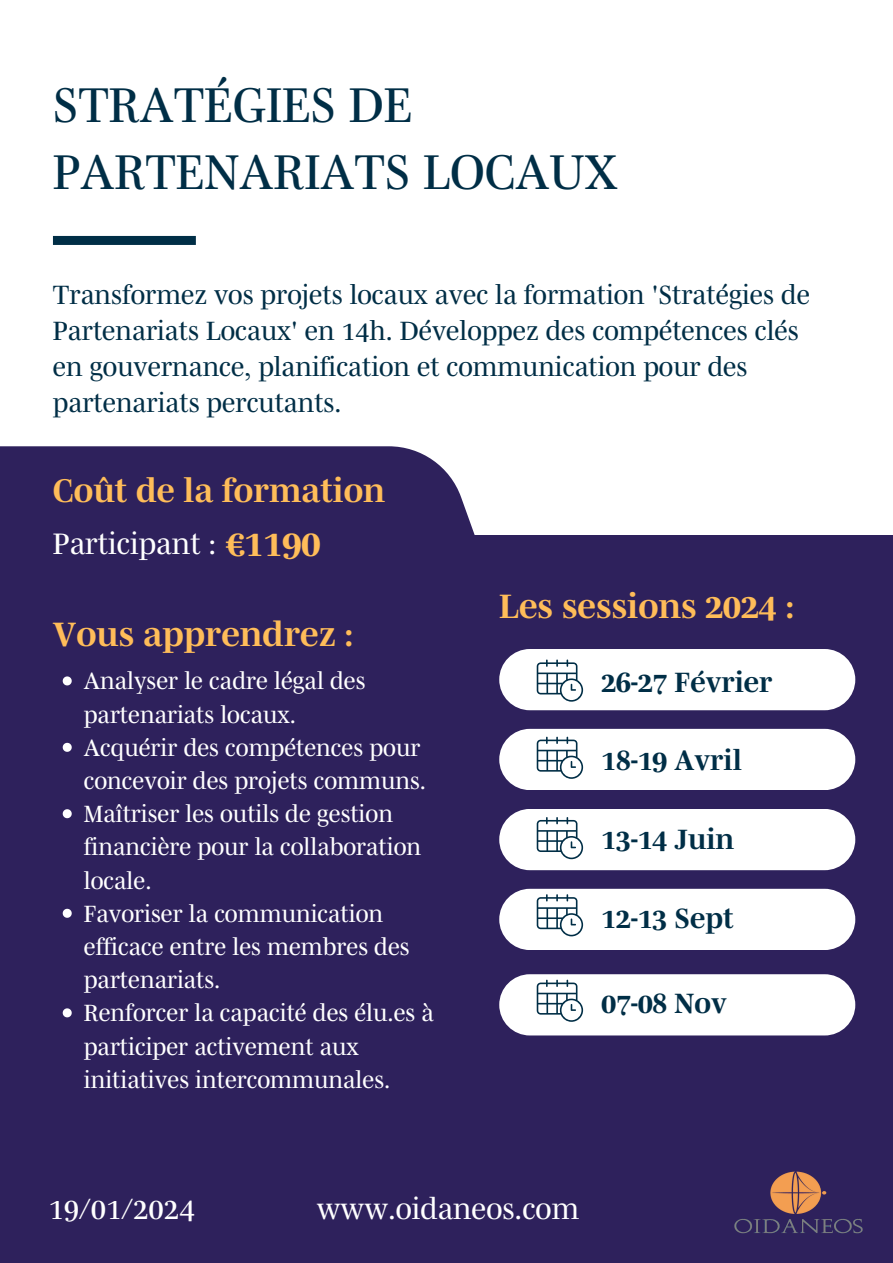
<style>
.page{position:relative;width:893px;height:1263px;background:#fff}
.page>*{position:absolute;margin:0;border:0;box-sizing:border-box;transform-origin:0 0}
.t1{font:49.8px/66.9px "Mencken Pro";color:#002e46}
.t2{font:700 37.05px "Mencken Pro";color:#ffbd59}
.t3{font:700 34.5px "Mencken Pro";color:#ffbd59}
.t4{font:700 33.53px "Mencken Pro";color:#ffbd59}
.t5{font:30.22px "Mencken Pro";color:#fff}
.t6{font:30px "Mencken Pro";color:#fff}
.t7{font:700 28.5px "Mencken Pro";color:#002e46}
.t8{font:27px/36px "Mencken Pro";color:#002e46}
.t9{font:24px/33.2px "Mencken Pro";color:#fff}
</style>
<div class="page">
<div style="left:0;top:535px;width:893px;height:728px;background:#2e215c"></div>
<div style="left:0;top:446px;width:487px;height:162px;background:#2e215c"></div>
<div style="left:499px;top:649px;width:356px;height:61px;background:#fff;border-radius:31px"></div>
<div style="left:499px;top:729px;width:356px;height:61px;background:#fff;border-radius:31px"></div>
<svg style="left:537px;top:659px;width:46px;height:42px"></svg>
<svg style="left:537px;top:737px;width:46px;height:42px"></svg>
<div style="left:53px;top:236px;width:143px;height:9px;background:#002e46"></div>
<img style="left:734px;top:1171px;width:129px;height:63px">
<div style="left:499px;top:809px;width:356px;height:61px;background:#fff;border-radius:31px"></div>
<div style="left:499px;top:889px;width:356px;height:61px;background:#fff;border-radius:31px"></div>
<svg style="left:537px;top:817px;width:46px;height:42px"></svg>
<svg style="left:537px;top:894px;width:46px;height:42px"></svg>
<div style="left:499px;top:974px;width:356px;height:61px;background:#fff;border-radius:31px"></div>
<svg style="left:537px;top:980px;width:46px;height:42px"></svg>
<svg style="left:63px;top:676px;width:9px;height:9px"></svg>
<svg style="left:63px;top:743px;width:9px;height:9px"></svg>
<svg style="left:63px;top:809px;width:9px;height:9px"></svg>
<svg style="left:63px;top:909px;width:9px;height:9px"></svg>
<svg style="left:63px;top:1008px;width:9px;height:9px"></svg>
<h5 class="t1" style="left:53px;top:66px;width:566px">STRATÉGIES DE<br>PARTENARIATS LOCAUX</h5>
<p class="t8" style="left:53px;top:274px;width:758px">Transformez vos projets locaux avec la formation 'Stratégies de Partenariats Locaux' en 14h. Développez des compétences clés en gouvernance, planification et communication pour des partenariats percutants.</p>
<h4 class="t4" style="left:53px;top:465px;width:334px">Coût de la formation</h4>
<h2 class="t5" style="left:53px;top:521px;width:165px">Participant :</h2>
<h2 class="t2" style="left:225px;top:515px;width:97px">€1190</h2>
<h1 class="t3" style="left:53px;top:608px;width:302px">Vous apprendrez :</h1>
<h3 class="t9" style="left:84px;top:662px;width:283px">Analyser le cadre légal des partenariats locaux.</h3>
<p class="t9" style="left:84px;top:728px;width:344px">Acquérir des compétences pour concevoir des projets communs.</p>
<h3 class="t9" style="left:84px;top:795px;width:339px">Maîtriser les outils de gestion financière pour la collaboration locale.</h3>
<p class="t9" style="left:84px;top:894px;width:327px">Favoriser la communication efficace entre les membres des partenariats.</p>
<h3 class="t9" style="left:84px;top:994px;width:352px">Renforcer la capacité des élu.es à participer activement aux initiatives intercommunales.</h3>
<h2 class="t3" style="left:499px;top:580px;width:296px">Les sessions 2024 :</h2>
<p class="t7" style="left:601px;top:660px;width:173px">26-27 Février</p>
<h2 class="t7" style="left:601px;top:739px;width:142px">18-19 Avril</h2>
<p class="t7" style="left:601px;top:818px;width:134px">13-14 Juin</p>
<h3 class="t7" style="left:601px;top:896px;width:134px">12-13 Sept</h3>
<p class="t7" style="left:601px;top:982px;width:127px">07-08 Nov</p>
<p class="t6" style="left:48px;top:1186px;width:148px">19/01/2024</p>
<p class="t6" style="left:317px;top:1186px;width:264px">www.oidaneos.com</p>
</div>
